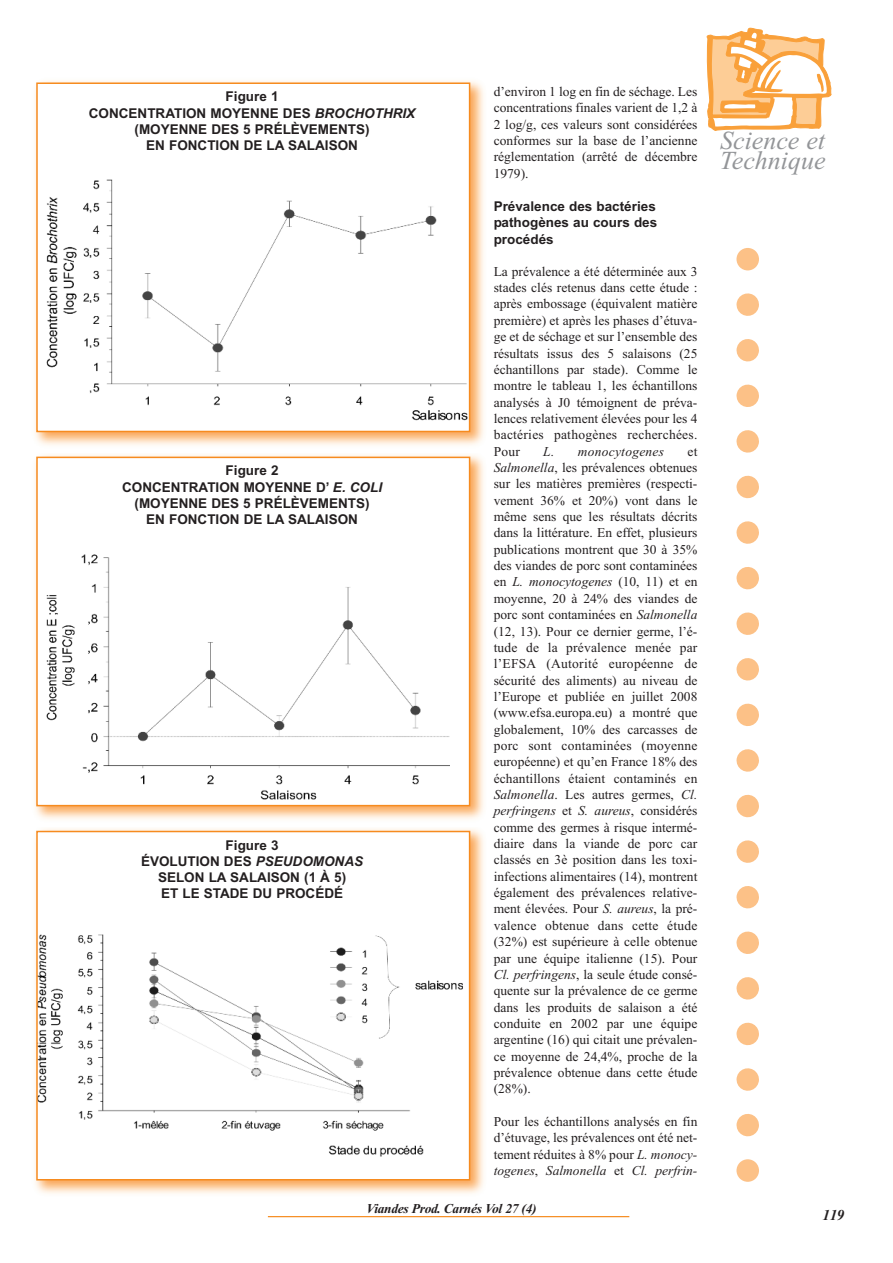
<style>
.page{position:relative;width:893px;height:1263px;background:#fff}
.page>*{position:absolute;margin:0;border:0;box-sizing:border-box;transform-origin:0 0}
.t1{font:italic 25.95px/20.1px "Times New Roman";color:#939598}
.t2{font:italic 700 15px "Times New Roman";color:#231f20}
.t3{font:13.5px/16.4px "Times New Roman";color:#231f20;text-align:justify}
.t4{font:700 13.5px/16.2px "Arial";color:#231f20;text-align:center}
.t5{font:italic 700 13.5px "Times New Roman";letter-spacing:-.025em;color:#231f20}
.t6{font:italic 13.5px "Times New Roman";letter-spacing:.02em;color:#231f20}
.s1{font-style:italic}
</style>
<div class="page">
<hr style="left:268px;top:1216px;width:361px;height:1px;background:#f68b1f">
<svg style="left:736px;top:248px;width:23px;height:889px"></svg>
<svg style="left:736px;top:1159px;width:23px;height:23px"></svg>
<svg style="left:707px;top:28px;width:125px;height:103px"></svg>
<img style="left:35px;top:81px;width:449px;height:1113px">
<div style="left:38px;top:84px;width:431px;height:347px;background:#fff"></div>
<img style="left:46px;top:180px;width:421px;height:241px">
<div style="left:36px;top:82px;width:434px;height:350px;border:2px solid #f68b1f"></div>
<div style="left:38px;top:458px;width:431px;height:347px;background:#fff"></div>
<img style="left:46px;top:554px;width:404px;height:246px">
<div style="left:36px;top:457px;width:434px;height:349px;border:2px solid #f68b1f"></div>
<div style="left:38px;top:832px;width:431px;height:347px;background:#fff"></div>
<img style="left:39px;top:934px;width:424px;height:223px">
<div style="left:36px;top:831px;width:434px;height:349px;border:2px solid #f68b1f"></div>
<p class="t4" style="left:89px;top:89px;width:328px">Figure 1<br>CONCENTRATION MOYENNE DES <span class="s1">BROCHOTHRIX </span>(MOYENNE DES 5 PRÉLÈVEMENTS)<br>EN FONCTION DE LA SALAISON</p>
<p class="t4" style="left:122px;top:463px;width:262px">Figure 2<br>CONCENTRATION MOYENNE D’ <span class="s1">E. COLI </span>(MOYENNE DES 5 PRÉLÈVEMENTS)<br>EN FONCTION DE LA SALAISON</p>
<p class="t4" style="left:141px;top:837px;width:224px">Figure 3<br>ÉVOLUTION DES <span class="s1">PSEUDOMONAS<br></span>SELON LA SALAISON (1 À 5)<br>ET LE STADE DU PROCÉDÉ</p>
<p class="t3" style="left:494px;top:83px;width:205px">d’environ 1 log en fin de séchage. Les concentrations finales varient de 1,2 à 2 log/g, ces valeurs sont considérées conformes sur la base de l’ancienne réglementation (arrêté de décembre 1979).</p>
<p class="t4" style="left:494px;top:198px;width:165px;text-align:justify">Prévalence des bactéries pathogènes au cours des procédés</p>
<p class="t3" style="left:494px;top:263px;width:205px">La prévalence a été déterminée aux 3 stades clés retenus dans cette étude : après embossage (équivalent matière première) et après les phases d’étuva&shy;ge et de séchage et sur l’ensemble des résultats issus des 5 salaisons (25 échantillons par stade). Comme le montre le tableau 1, les échantillons analysés à J0 témoignent de préva&shy;lences relativement élevées pour les 4 bactéries pathogènes recherchées.<br>Pour</p>
<p class="t6" style="left:543px;top:443px;width:122px">L. monocytogenes</p>
<p class="t3" style="left:494px;top:443px;width:205px;text-indent:194px">et <span class="s1">Salmonella</span>, les prévalences obtenues sur les matières premières (respecti&shy;vement 36% et 20%) vont dans le même sens que les résultats décrits dans la littérature. En effet, plusieurs publications montrent que 30 à 35% des viandes de porc sont contaminées en <span class="s1">L. monocytogenes</span> (10, 11) et en moyenne, 20 à 24% des viandes de porc sont contaminées en <span class="s1">Salmonella </span>(12, 13). Pour ce dernier germe, l’é&shy;tude de la prévalence menée par l’EFSA (Autorité européenne de sécurité des aliments) au niveau de l’Europe et publiée en juillet 2008 (www.efsa.europa.eu) a montré que globalement, 10% des carcasses de porc sont contaminées (moyenne européenne) et qu’en France 18% des échantillons étaient contaminés en <span class="s1">Salmonella</span>. Les autres germes, <span class="s1">Cl. perfringens</span> et <span class="s1">S. aureus</span>, considérés comme des germes à risque intermé&shy;diaire dans la viande de porc car classés en 3è position dans les toxi&shy;infections alimentaires (14), montrent également des prévalences relative&shy;ment élevées. Pour <span class="s1">S. aureus</span>, la pré&shy;valence obtenue dans cette étude (32%) est supérieure à celle obtenue par une équipe italienne (15). Pour <span class="s1">Cl. perfringens</span>, la seule étude consé&shy;quente sur la prévalence de ce germe dans les produits de salaison a été conduite en 2002 par une équipe argentine (16) qui citait une prévalen&shy;ce moyenne de 24,4%, proche de la prévalence obtenue dans cette étude (28%).</p>
<p class="t3" style="left:494px;top:1113px;width:205px">Pour les échantillons analysés en fin d’étuvage, les prévalences ont été net&shy;tement réduites à 8% pour <span class="s1">L. monocy&shy;togenes</span>, <span class="s1">Salmonella</span> et <span class="s1">Cl. perfrin-</span></p>
<p class="t5" style="left:367px;top:1201px;width:172px">Viandes Prod. Carnés Vol 27 (4)</p>
<h1 class="t1" style="left:720px;top:130px;width:107px">Science et<br>Technique</h1>
<p class="t2" style="left:823px;top:1206px;width:23px">119</p>
</div>
